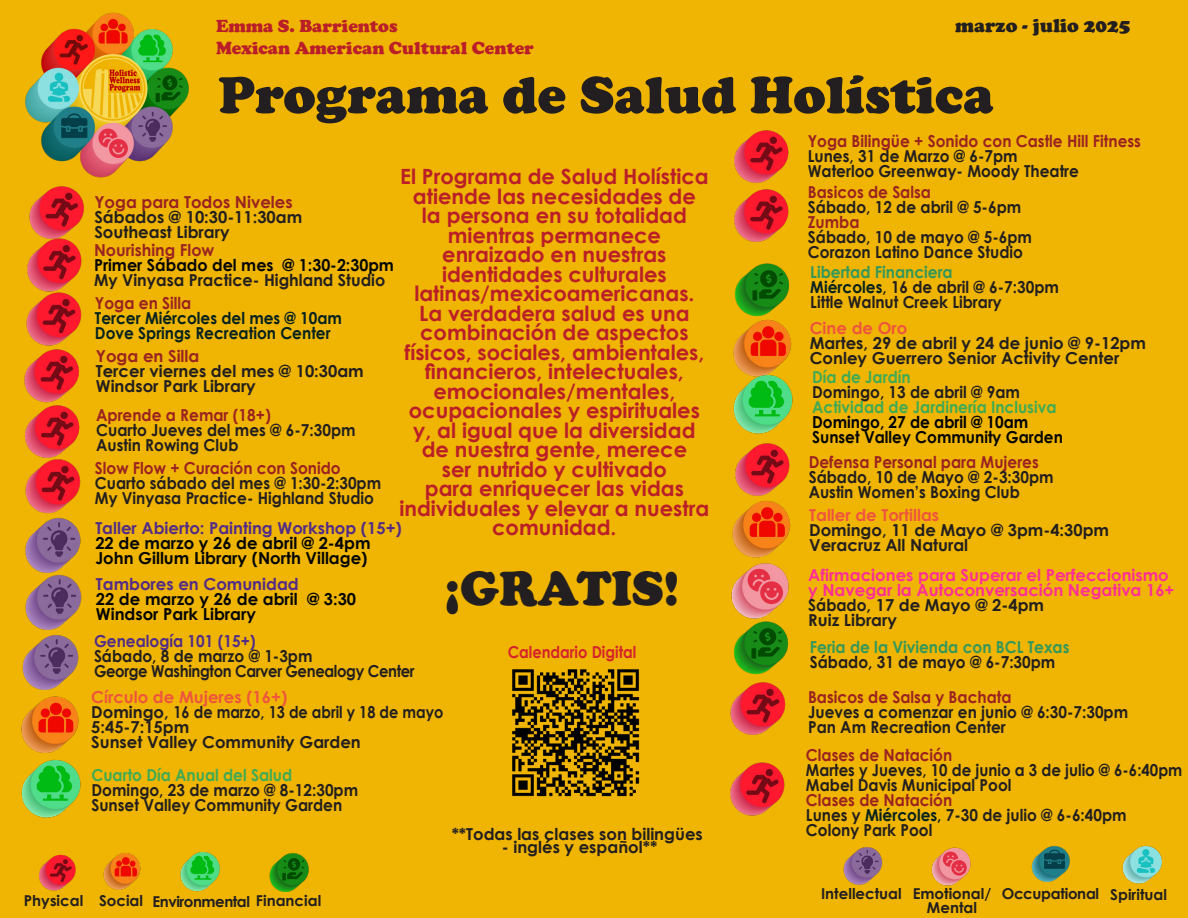
<style>
.page{position:relative;width:1188px;height:918px;background:#f0b502}
.page>*{position:absolute;margin:0;border:0;box-sizing:border-box;transform-origin:0 0}
.t1{font:900 54px "Cooper";color:#231f20}
.t2{font:900 49.5px "Cooper";color:#231f20}
.t3{font:700 21px/19.5px "Century Gothic";color:#ba1f28;text-align:center}
.t4{font:900 19.5px "Cooper";color:#231f20}
.t5{font:900 18px "Cooper";color:#ba1f29}
.t6{font:700 16.5px/15px "Century Gothic";color:#231f20;scale:.93 1}
.t7{font:700 16.5px/15px "Century Gothic";color:#231f20}
.t8{font:700 16.5px/15px "Century Gothic";color:#040503}
.t9{font:700 16.5px/15px "Century Gothic";color:#231f20;scale:.91 1}
.t10{font:700 16.5px/15px "Century Gothic";color:#40aa55;scale:.93 1}
.t11{font:700 16.5px/15px "Century Gothic";color:#ff2f97}
.t12{font:700 16.5px/15px "Century Gothic";letter-spacing:-.025em;color:#231f20;scale:.93 1}
.t13{font:700 16.5px/15px "Century Gothic";color:#062220;scale:.93 1}
.t14{font:700 16.5px "Century Gothic";color:#d5232b;scale:.89 1}
.t15{font:700 15px "Century Gothic";color:#231f20}
.t16{font:700 15px "Century Gothic";letter-spacing:-.03em;color:#231f20}
.t17{font:700 15px "Century Gothic";letter-spacing:-.02em;color:#231f20}
.s1{color:#9a2222}
.s2{color:#9a2422}
.s3{color:#040503}
.s4{color:#522c88}
.s5{color:#522d88}
.s6{color:#ee553e}
.s7{color:#40aa55}
.s8{color:#35975b}
.s9{color:#062220}
.s10{color:#231f20}
.s11{font-style:inherit}
.s12{color:#000}
</style>
<div class="page">
<img style="left:269px;top:853px;width:40px;height:39px">
<img style="left:181px;top:853px;width:39px;height:39px">
<img style="left:103px;top:853px;width:38px;height:37px">
<img style="left:38px;top:854px;width:38px;height:37px">
<img style="left:1122px;top:845px;width:40px;height:39px">
<img style="left:843px;top:847px;width:40px;height:38px">
<img style="left:931px;top:847px;width:40px;height:39px">
<img style="left:1031px;top:846px;width:39px;height:36px">
<img style="left:512px;top:669px;width:128px;height:128px">
<img style="left:25px;top:12px;width:164px;height:166px">
<img style="left:25px;top:517px;width:56px;height:39px">
<img style="left:24px;top:373px;width:55px;height:11px">
<img style="left:25px;top:486px;width:55px;height:28px">
<img style="left:25px;top:319px;width:56px;height:54px">
<img style="left:25px;top:166px;width:75px;height:52px">
<img style="left:21px;top:717px;width:58px;height:43px">
<img style="left:27px;top:218px;width:55px;height:101px">
<img style="left:735px;top:270px;width:54px;height:43px">
<img style="left:21px;top:760px;width:60px;height:58px">
<img style="left:22px;top:657px;width:57px;height:60px">
<img style="left:733px;top:313px;width:59px;height:62px">
<img style="left:734px;top:211px;width:55px;height:59px">
<img style="left:24px;top:384px;width:57px;height:102px">
<img style="left:25px;top:556px;width:57px;height:101px">
<img style="left:732px;top:524px;width:59px;height:34px">
<img style="left:734px;top:130px;width:55px;height:81px">
<img style="left:734px;top:443px;width:57px;height:81px">
<img style="left:733px;top:375px;width:60px;height:59px">
<img style="left:731px;top:563px;width:58px;height:56px">
<img style="left:730px;top:682px;width:56px;height:53px">
<img style="left:730px;top:762px;width:55px;height:54px">
<img style="left:734px;top:621px;width:54px;height:54px">
<p class="t5" style="left:216px;top:16px;width:183px">Emma S. Barrientos</p>
<p class="t5" style="left:216px;top:37px;width:319px">Mexican American Cultural Center</p>
<p class="t4" style="left:955px;top:14px;width:177px">marzo - julio 2025</p>
<p class="t1" style="left:218px;top:63px;width:777px">Programa de Salud Holística</p>
<p class="t3" style="left:399px;top:166px;width:311px">El Programa de Salud Holística atiende las necesidades de<br>la persona en su totalidad mientras permanece enraizado en nuestras identidades culturales latinas/mexicoamericanas.<br>La verdadera salud es una combinación de aspectos físicos, sociales, ambientales, financieros, intelectuales, emocionales/mentales, ocupacionales y espirituales y, al igual que la diversidad de nuestra gente, merece<br>ser nutrido y cultivado<br>para enriquecer las vidas individuales y elevar a nuestra comunidad.</p>
<p class="t7" style="left:94px;top:194px;width:209px"><span class="s1">Yoga para Todos Niveles<br></span>Sábados @ 10:30-11:30am<br>Southeast Library</p>
<p class="t7" style="left:94px;top:242px;width:301px"><span class="s2">Nourishing Flow<br></span><span class="s3">Primer Sábado del mes @ 1:30-2:30pm<br></span>My Vinyasa Practice- Highland Studio</p>
<p class="t13" style="left:95px;top:295px;width:267px"><span class="s1">Yoga en Silla<br></span>Tercer Miércoles del mes @ 10am<br>Dove Springs Recreation Center</p>
<p class="t7" style="left:96px;top:348px;width:269px"><span class="s1">Yoga en Silla<br></span>Tercer viernes del mes @ 10:30am<br>Windsor Park Library</p>
<p class="t6" style="left:96px;top:407px;width:280px"><span class="s1">Aprende a Remar (18+)<br></span>Cuarto Jueves del mes @ 6-7:30pm<br>Austin Rowing Club</p>
<p class="t6" style="left:95px;top:460px;width:309px"><span class="s1">Slow Flow + Curación con Sonido<br></span>Cuarto sábado del mes @ 1:30-2:30pm<br>My Vinyasa Practice- Highland Studio</p>
<p class="t8" style="left:95px;top:520px;width:308px"><span class="s4">Taller Abierto: Painting Workshop (15+)<br></span>22 de marzo y 26 de abril @ 2-4pm<br>John Gillum Library (North Village)</p>
<p class="t8" style="left:96px;top:575px;width:262px"><span class="s4">Tambores en Comunidad<br></span>22 de marzo y 26 de abril @ 3:30<br>Windsor Park Library</p>
<p class="t12" style="left:94px;top:633px;width:346px"><span class="s5">Genealogía 101 (15+)<br></span>Sábado, 8 de marzo @ 1-3pm<br>George Washington Carver Genealogy Center</p>
<p class="t7" style="left:91px;top:688px;width:354px"><span class="s6">Círculo de Mujeres (16+)<br></span>Domingo, 16 de marzo, 13 de abril y 18 de mayo<br>5:45-7:15pm<br>Sunset Valley Community Garden</p>
<p class="t6" style="left:91px;top:766px;width:288px"><span class="s7">Cuarto Día Anual del Salud<br></span>Domingo, 23 de marzo @ 8-12:30pm<br>Sunset Valley Community Garden</p>
<p class="t2" style="left:445px;top:559px;width:236px">¡GRATIS!</p>
<p class="t14" style="left:508px;top:640px;width:146px">Calendario Digital</p>
<p class="t15" style="left:24px;top:889px;width:61px">Physical</p>
<p class="t15" style="left:99px;top:890px;width:46px">Social</p>
<p class="t16" style="left:153px;top:890px;width:170px">Environmental Financial</p>
<p class="t7" style="left:452px;top:826px;width:253px">**Todas las clases son bilingües</p>
<p class="t7" style="left:502px;top:839px;width:157px">- inglés y español**</p>
<p class="t6" style="left:808px;top:133px;width:360px"><span class="s1">Yoga Bilingüe + Sonido con Castle Hill Fitness<br></span>Lunes, 31 de Marzo @ 6-7pm<br>Waterloo Greenway- Moody Theatre</p>
<p class="t6" style="left:808px;top:184px;width:242px"><span class="s1">Basicos de Salsa<br></span>Sábado, 12 de abril @ 5-6pm<br><span class="s2">Zumba<br></span>Sábado, 10 de mayo @ 5-6pm<br>Corazon Latino Dance Studio</p>
<p class="t6" style="left:810px;top:264px;width:269px"><span class="s8">Libertad Financiera<br></span><span class="s9">Miércoles</span>, 16 de abril @ 6-7:30pm<br>Little Walnut Creek Library</p>
<p class="t7" style="left:810px;top:320px;width:338px"><span class="s6">Cine de Oro<br></span>Martes, 29 de abril y 24 de junio @ 9-12pm<br>Conley Guerrero Senior Activity Center</p>
<p class="t10" style="left:812px;top:368px;width:271px">Día de Jardín<br><span class="s10">Domingo, 13 de abril @ 9am<br></span>Actividad de Jardinería <span class="s11">I</span>nclusiva<br><span class="s12">Domingo, 27 de abril</span> <span class="s12">@</span> <span class="s12">10am<br></span><span class="s3">Sunset Valley Community Garden</span></p>
<p class="t6" style="left:809px;top:454px;width:265px"><span class="s1">Defensa Personal para Mujeres<br></span>Sábado, 10 de Mayo @ 2-3:30pm<br>Austin Women’s Boxing Club</p>
<p class="t7" style="left:809px;top:506px;width:301px"><span class="s6">Taller de Tortillas<br></span>Domingo, 11 de Mayo @ 3pm-4:30pm<br>Veracruz All Natural</p>
<p class="t11" style="left:808px;top:567px;width:368px">Afirmaciones para Superar el Perfeccionismo y Navegar la Autoconversación Negativa 16+<br><span class="s10">Sábado, 17 de Mayo @ 2-4pm<br>Ruiz Library</span></p>
<p class="t6" style="left:810px;top:639px;width:281px"><span class="s8">Feria de la Vivienda</span> <span class="s8">con BCL Texas<br></span>Sábado, 31 d<span class="s11">e</span> mayo @ 6-7:30pm</p>
<p class="t6" style="left:808px;top:689px;width:346px"><span class="s1">Basicos</span> <span class="s1">de Salsa</span> <span class="s1">y Bachata<br></span>Jueves a comenzar en junio @ 6:30-7:30pm<br>Pan Am Recreation Center</p>
<p class="t9" style="left:806px;top:747px;width:415px"><span class="s1">Clases de Natación<br></span>Martes y Jueves, 10 de junio a 3 de julio @ 6-6:40pm<br>Mabel Davis Municipal Pool<br><span class="s1">Clases de Natación<br></span>Lunes y <span class="s9">Miércoles,</span> 7-3<span class="s11">0</span> de julio @ 6-6:40pm<br>Colony Park Pool</p>
<p class="t15" style="left:821px;top:882px;width:82px">Intellectual</p>
<p class="t15" style="left:913px;top:883px;width:80px">Emotional/</p>
<p class="t15" style="left:1110px;top:883px;width:58px">Spiritual</p>
<p class="t15" style="left:927px;top:896px;width:52px">Mental</p>
<p class="t17" style="left:1002px;top:883px;width:99px">Occupational</p>
</div>
